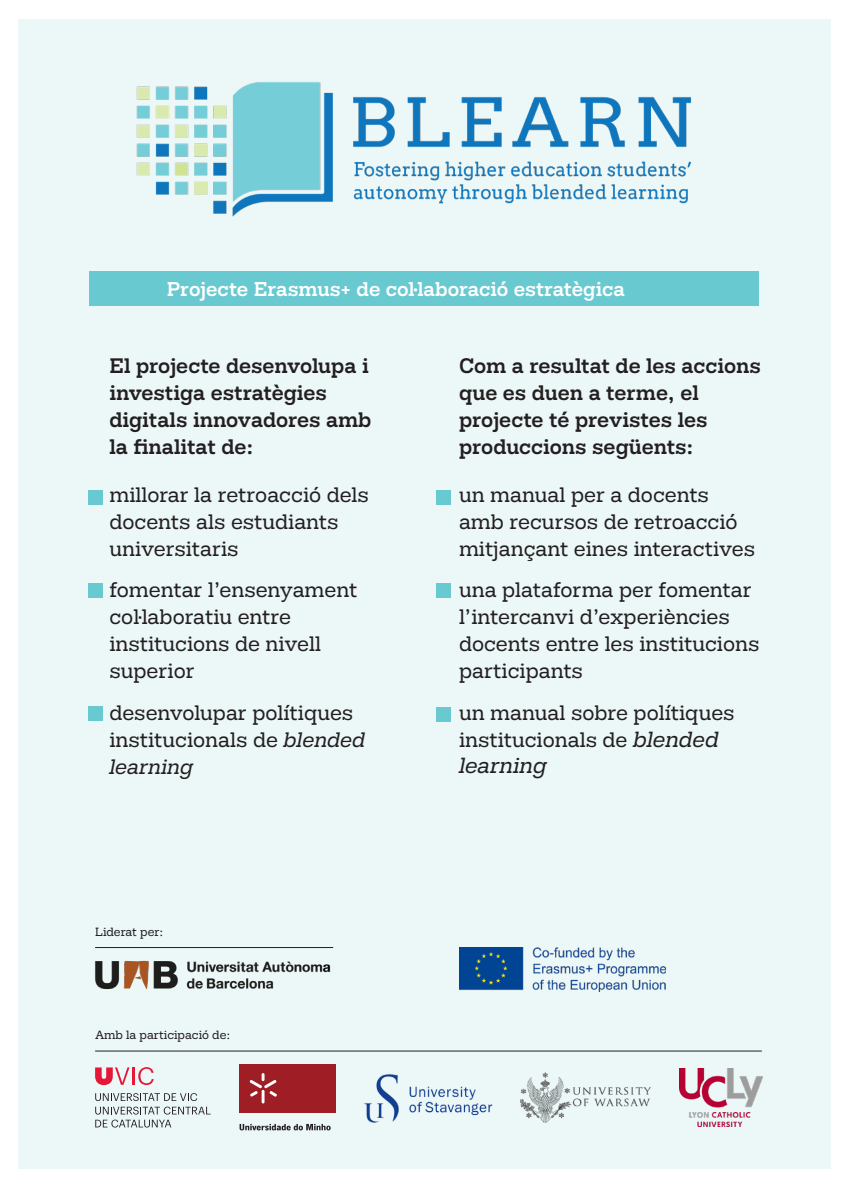
<style>
.page{position:relative;width:851px;height:1191px;background:#fff}
.page>*{position:absolute;margin:0;border:0;box-sizing:border-box;transform-origin:0 0}
.t1{font:italic 22px "Hefring Slab";color:#231f20}
.t2{font:21px/27px "Hefring Slab";color:#231f20}
.LO-Normal{font:500 21px/27px "Hefring Slab";color:#231f20}
.LO-Normal-2{font:500 20px "Hefring Slab";color:#fff}
.LO-Normal-3{font:12px "Hefring Slab";color:#231f20}
.s1{font-style:italic}
.s2{font-style:italic;font-size:22px}
</style>
<div class="page">
<div style="left:18px;top:19px;width:812px;height:1149px;background:#ecf7f8"></div>
<img style="left:136px;top:82px;width:556px;height:135px">
<div style="left:90px;top:272px;width:668px;height:34px;background:#68c9d1"></div>
<hr style="left:95px;top:947px;width:238px;height:1px;background:#231f20">
<hr style="left:95px;top:1050px;width:666px;height:1px;background:#231f20">
<div style="left:239px;top:1064px;width:96px;height:48px;background:#9f1d24"></div>
<svg style="left:249px;top:1073px;width:28px;height:30px"></svg>
<svg style="left:239px;top:1124px;width:91px;height:6px"></svg>
<hr style="left:132px;top:1067px;width:3px;height:17px;background:#e51836">
<svg style="left:138px;top:1067px;width:16px;height:18px"></svg>
<svg style="left:95px;top:1093px;width:115px;height:34px"></svg>
<svg style="left:95px;top:1067px;width:34px;height:18px"></svg>
<img style="left:364px;top:1074px;width:128px;height:49px">
<img style="left:95px;top:960px;width:236px;height:30px">
<img style="left:521px;top:1072px;width:130px;height:50px">
<img style="left:679px;top:1068px;width:82px;height:58px">
<img style="left:459px;top:947px;width:206px;height:45px">
<div style="left:88px;top:490px;width:15px;height:14px;background:#68c9d1"></div>
<div style="left:88px;top:582px;width:15px;height:15px;background:#68c9d1"></div>
<div style="left:436px;top:490px;width:15px;height:14px;background:#68c9d1"></div>
<div style="left:88px;top:706px;width:15px;height:15px;background:#68c9d1"></div>
<div style="left:436px;top:707px;width:15px;height:14px;background:#68c9d1"></div>
<div style="left:436px;top:583px;width:15px;height:15px;background:#68c9d1"></div>
<p class="LO-Normal-2" style="left:167px;top:277px;width:459px">Projecte Erasmus+ de col·laboració estratègica</p>
<p class="LO-Normal" style="left:109px;top:352px;width:263px">El projecte desenvolupa i investiga estratègies digitals innovadores amb la finalitat de:</p>
<p class="t2" style="left:109px;top:481px;width:261px;text-indent:-23px">• millorar la retroacció dels docents als estudiants universitaris</p>
<p class="t2" style="left:109px;top:576px;width:249px;text-indent:-23px">• fomentar l’ensenyament col·laboratiu entre institucions de nivell superior</p>
<p class="t2" style="left:109px;top:699px;width:257px;text-indent:-23px">• desenvolupar polítiques institucionals de <span class="s1">blended learning</span></p>
<p class="LO-Normal-3" style="left:95px;top:925px;width:70px">Liderat per:</p>
<p class="LO-Normal-3" style="left:95px;top:1028px;width:137px">Amb la participació de:</p>
<p class="LO-Normal" style="left:459px;top:352px;width:303px">Com a resultat de les accions que es duen a terme, el projecte té previstes les produccions següents:</p>
<p class="t2" style="left:459px;top:481px;width:297px;text-indent:-23px">• un manual per a docents amb recursos de retroacció mitjançant eines interactives</p>
<p class="t2" style="left:459px;top:576px;width:302px;text-indent:-23px">• una plataforma per fomentar l’intercanvi d’experiències docents entre les institucions participants</p>
<p class="t2" style="left:436px;top:699px;width:300px;text-align:center">• un manual sobre polítiques institucionals de <span class="s2">blended</span></p>
<p class="t1" style="left:459px;top:752px;width:89px">learning</p>
</div>
